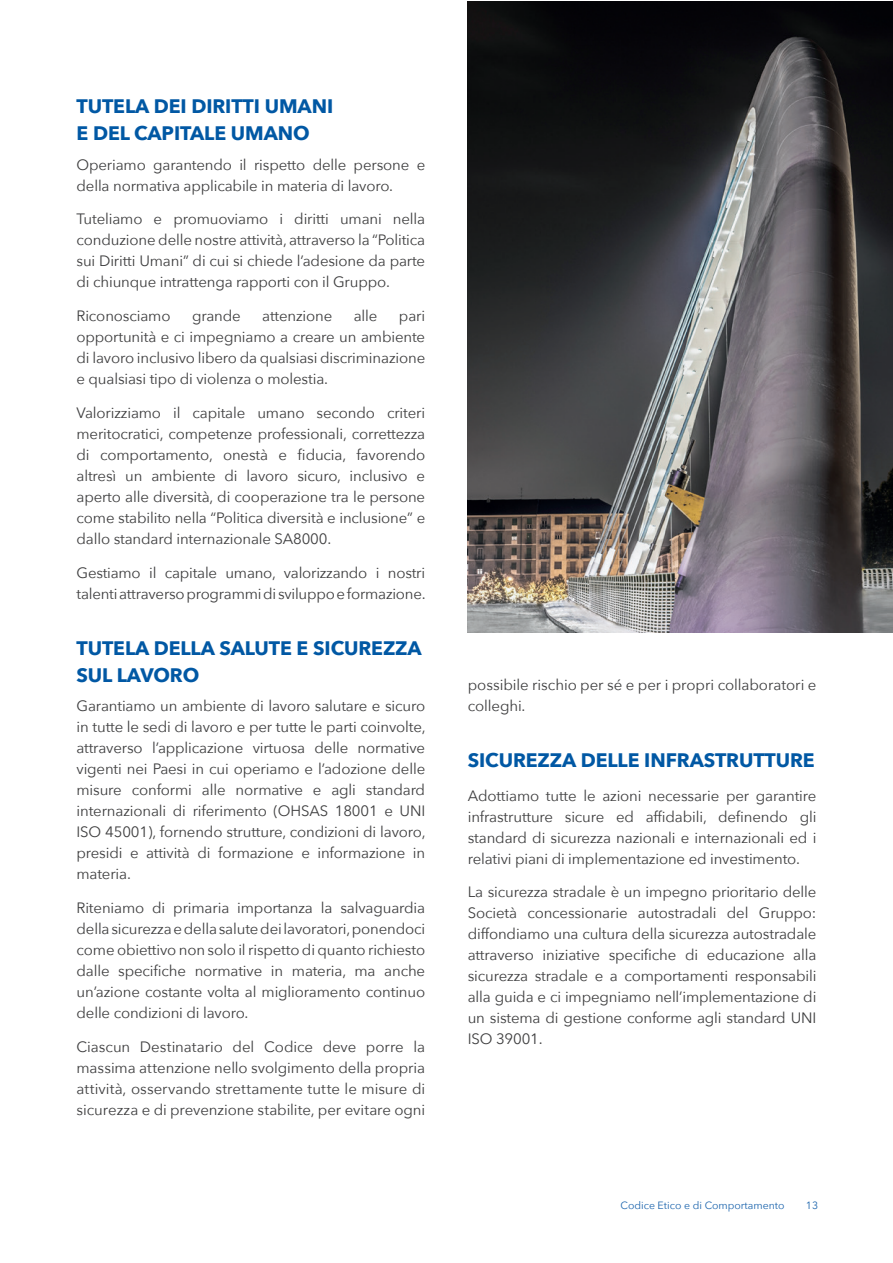
<style>
.page{position:relative;width:893px;height:1263px;background:#fff}
.page>*{position:absolute;margin:0;border:0;box-sizing:border-box;transform-origin:0 0}
.t1{font:700 19.5px/27px "Avenir Next";letter-spacing:-.005em;color:#0158a4}
.t2{font:15px/21px "Avenir Next";letter-spacing:-.01em;color:#3e3e3f;text-align:justify}
.t3{font:10.5px "Avenir Next";color:#1a63ac}
</style>
<div class="page">
<img style="left:468px;top:1px;width:425px;height:631px">
<h1 class="t1" style="left:77px;top:92px;width:258px">TUTELA DEI DIRITTI UMANI<br>E DEL CAPITALE UMANO</h1>
<p class="t2" style="left:77px;top:153px;width:350px">Operiamo garantendo il rispetto delle persone e della normativa applicabile in materia di lavoro.</p>
<p class="t2" style="left:77px;top:208px;width:350px">Tuteliamo e promuoviamo i diritti umani nella conduzione delle nostre attività, attraverso la “Politica sui Diritti Umani” di cui si chiede l’adesione da parte di chiunque intrattenga rapporti con il Gruppo.</p>
<p class="t2" style="left:77px;top:305px;width:95px">Riconosciamo</p>
<p class="t2" style="left:192px;top:305px;width:50px">grande</p>
<p class="t2" style="left:262px;top:305px;width:71px">attenzione</p>
<p class="t2" style="left:354px;top:305px;width:25px">alle</p>
<p class="t2" style="left:77px;top:305px;width:350px;text-indent:322px">pari opportunità e ci impegniamo a creare un ambiente di lavoro inclusivo libero da qualsiasi discriminazione e qualsiasi tipo di violenza o molestia.</p>
<p class="t2" style="left:77px;top:401px;width:350px">Valorizziamo il capitale umano secondo criteri meritocratici, competenze professionali, correttezza di comportamento, onestà e fiducia, favorendo altresì un ambiente di lavoro sicuro, inclusivo e aperto alle diversità, di cooperazione tra le persone come stabilito nella “Politica diversità e inclusione” e dallo standard internazionale SA8000.</p>
<p class="t2" style="left:77px;top:561px;width:351px">Gestiamo il capitale umano, valorizzando i nostri talenti attraverso programmi di sviluppo e formazione.</p>
<h1 class="t1" style="left:77px;top:634px;width:347px">TUTELA DELLA SALUTE E SICUREZZA<br>SUL LAVORO</h1>
<p class="t2" style="left:77px;top:695px;width:351px">Garantiamo un ambiente di lavoro salutare e sicuro in tutte le sedi di lavoro e per tutte le parti coinvolte, attraverso l’applicazione virtuosa delle normative vigenti nei Paesi in cui operiamo e l’adozione delle misure conformi alle normative e agli standard internazionali di riferimento (OHSAS 18001 e UNI ISO 45001), fornendo strutture, condizioni di lavoro, presidi e attività di formazione e informazione in materia.</p>
<p class="t2" style="left:77px;top:897px;width:350px">Riteniamo di primaria importanza la salvaguardia della sicurezza e della salute dei lavoratori, ponendoci come obiettivo non solo il rispetto di quanto richiesto dalle specifiche normative in materia, ma anche un’azione costante volta al miglioramento continuo delle condizioni di lavoro.</p>
<p class="t2" style="left:77px;top:1035px;width:350px">Ciascun Destinatario del Codice deve porre la massima attenzione nello svolgimento della propria attività, osservando strettamente tutte le misure di sicurezza e di prevenzione stabilite, per evitare ogni</p>
<p class="t2" style="left:468px;top:673px;width:350px">possibile rischio per sé e per i propri collaboratori e colleghi.</p>
<h1 class="t1" style="left:468px;top:746px;width:349px">SICUREZZA DELLE INFRASTRUTTURE</h1>
<p class="t2" style="left:468px;top:784px;width:350px">Adottiamo tutte le azioni necessarie per garantire infrastrutture sicure ed affidabili, definendo gli standard di sicurezza nazionali e internazionali ed i relativi piani di implementazione ed investimento.</p>
<p class="t2" style="left:468px;top:881px;width:350px">La sicurezza stradale è un impegno prioritario delle Società concessionarie autostradali del Gruppo: diffondiamo una cultura della sicurezza autostradale attraverso iniziative specifiche di educazione alla sicurezza stradale e a comportamenti responsabili alla guida e ci impegniamo nell’implementazione di un sistema di gestione conforme agli standard UNI ISO 39001.</p>
<p class="t3" style="left:621px;top:1197px;width:165px">Codice Etico e di Comportamento</p>
<p class="t3" style="left:806px;top:1197px;width:14px">13</p>
</div>
